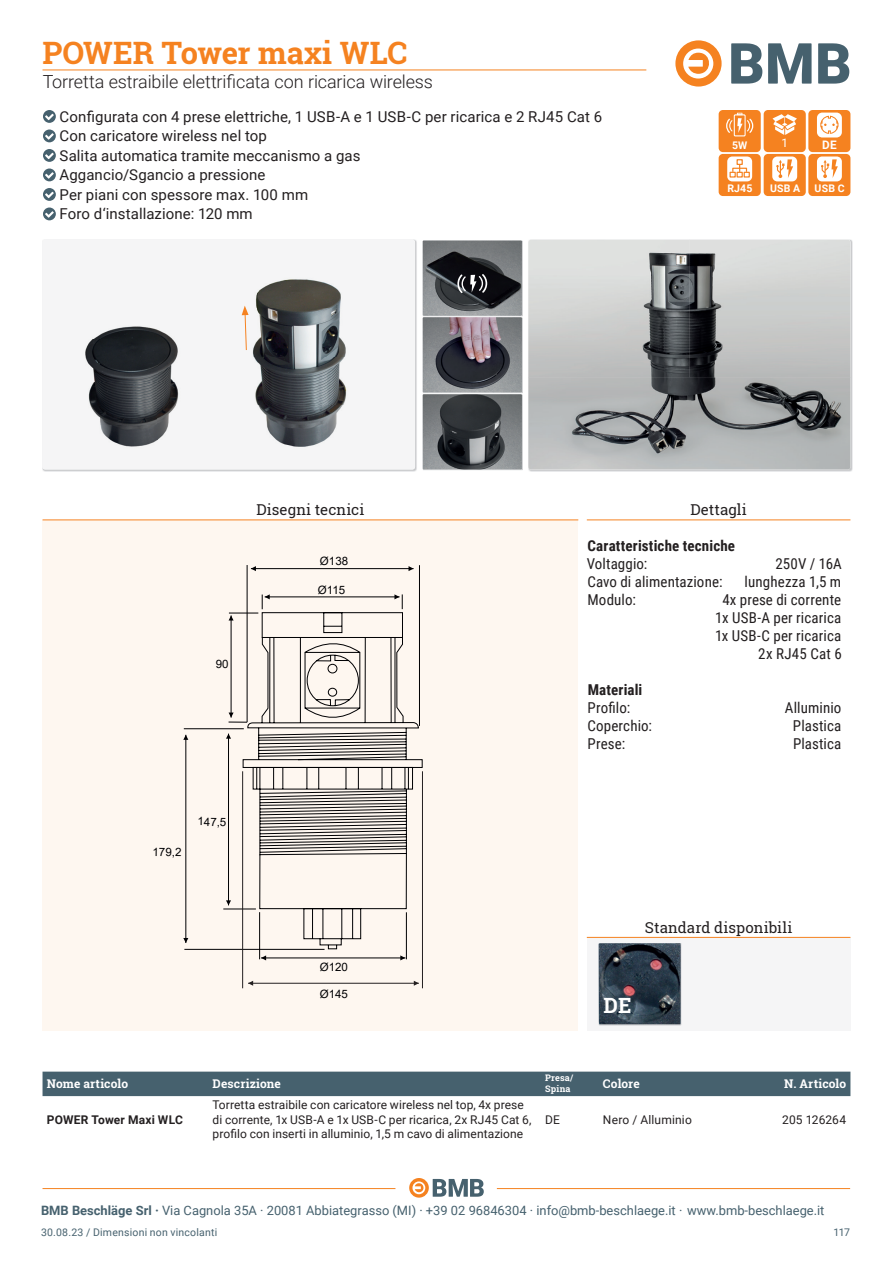
<style>
.page{position:relative;width:893px;height:1263px;background:#fff}
.page>*{position:absolute;margin:0;border:0;box-sizing:border-box;transform-origin:0 0}
.t1{font:700 30.9px "Roboto Slab";color:#f58220}
.t2{font:700 21px "Roboto Slab";color:#fff}
.t3{font:300 18px "Roboto";letter-spacing:-.01em;color:#231f20}
.t4{font:15px/19.5px "Roboto";letter-spacing:.005em;color:#231f20}
.t5{font:15px/18px "Roboto Condensed";letter-spacing:.01em;color:#231f20;text-align:right}
.t6{font:15px "Roboto Slab";letter-spacing:.005em;color:#231f20}
.t7{font:700 15px "Roboto Condensed";letter-spacing:.01em;color:#231f20}
.t8{font:12.9px "Roboto";color:#46616e}
.t9{font:12px/14.4px "Roboto";letter-spacing:.005em;color:#231f20}
.t10{font:700 12px "Roboto Slab";letter-spacing:.005em;color:#fff}
.t11{font:700 12px "Roboto";letter-spacing:.02em;color:#231f20}
.t12{font:700 11.7px "Roboto";color:#fff}
.t13{font:11.7px "Roboto";color:#fff}
.t14{font:11.55px "Arial";color:#000002}
.t15{font:10.5px "Roboto";letter-spacing:.02em;color:#46616e}
.t16{font:700 10.5px "Roboto";letter-spacing:.025em;color:#fff}
.t17{font:700 9px/10.8px "Roboto Slab";letter-spacing:.025em;color:#fff}
.s1{font-weight:700}
</style>
<div class="page">
<hr style="left:43px;top:70px;width:603px;height:1px;background:#f58220">
<svg style="left:731px;top:43px;width:81px;height:41px"></svg>
<svg style="left:818px;top:43px;width:31px;height:41px"></svg>
<svg style="left:675px;top:40px;width:47px;height:47px"></svg>
<hr style="left:43px;top:1188px;width:352px;height:1px;background:#f58220">
<hr style="left:497px;top:1188px;width:353px;height:1px;background:#f58220">
<svg style="left:409px;top:1178px;width:75px;height:19px"></svg>
<div style="left:587px;top:938px;width:263px;height:93px;background:#f5f5f6"></div>
<div style="left:43px;top:520px;width:535px;height:511px;background:#fef7f0"></div>
<img style="left:528px;top:239px;width:325px;height:233px">
<img style="left:528px;top:240px;width:322px;height:229px">
<div style="left:764px;top:110px;width:42px;height:42px;background:#f58220;border-radius:4px"></div>
<svg style="left:773px;top:114px;width:24px;height:21px"></svg>
<img style="left:42px;top:239px;width:375px;height:233px">
<div style="left:43px;top:240px;width:372px;height:229px;background:#f5f5f6;border-radius:3px"></div>
<img style="left:85px;top:326px;width:94px;height:121px">
<img style="left:598px;top:943px;width:84px;height:82px">
<img style="left:599px;top:943px;width:82px;height:81px">
<div style="left:808px;top:154px;width:42px;height:42px;background:#f58220;border-radius:4px"></div>
<div style="left:817px;top:156px;width:25px;height:25px;background:#fff;border-radius:5px"></div>
<svg style="left:821px;top:159px;width:17px;height:19px"></svg>
<div style="left:808px;top:110px;width:42px;height:42px;background:#f58220;border-radius:4px"></div>
<div style="left:817px;top:113px;width:25px;height:24px;background:#fff;border-radius:5px"></div>
<svg style="left:820px;top:115px;width:19px;height:19px"></svg>
<img style="left:253px;top:279px;width:94px;height:168px">
<svg style="left:242px;top:306px;width:7px;height:44px"></svg>
<svg style="left:243px;top:594px;width:180px;height:355px"></svg>
<svg style="left:265px;top:594px;width:5px;height:5px"></svg>
<svg style="left:394px;top:594px;width:5px;height:5px"></svg>
<hr style="left:247px;top:565px;width:1px;height:157px;background:#000002">
<hr style="left:419px;top:565px;width:1px;height:161px;background:#000002">
<hr style="left:251px;top:568px;width:163px;height:1px;background:#000002">
<svg style="left:251px;top:566px;width:5px;height:5px"></svg>
<svg style="left:409px;top:566px;width:5px;height:5px"></svg>
<hr style="left:231px;top:615px;width:1px;height:102px;background:#000002">
<svg style="left:229px;top:613px;width:29px;height:7px"></svg>
<svg style="left:229px;top:712px;width:18px;height:11px"></svg>
<hr style="left:259px;top:912px;width:1px;height:47px;background:#000002">
<hr style="left:406px;top:912px;width:1px;height:47px;background:#000002">
<hr style="left:261px;top:958px;width:144px;height:1px;background:#000002">
<svg style="left:261px;top:955px;width:5px;height:5px"></svg>
<svg style="left:400px;top:955px;width:5px;height:5px"></svg>
<hr style="left:184px;top:728px;width:60px;height:1px;background:#000002">
<hr style="left:223px;top:909px;width:33px;height:1px;background:#000002">
<hr style="left:228px;top:734px;width:1px;height:171px;background:#000002">
<svg style="left:226px;top:734px;width:5px;height:5px"></svg>
<svg style="left:226px;top:900px;width:5px;height:5px"></svg>
<hr style="left:184px;top:949px;width:141px;height:1px;background:#000002">
<hr style="left:186px;top:735px;width:1px;height:208px;background:#000002">
<svg style="left:183px;top:735px;width:5px;height:5px"></svg>
<svg style="left:183px;top:938px;width:5px;height:5px"></svg>
<hr style="left:242px;top:771px;width:1px;height:217px;background:#231f20">
<hr style="left:422px;top:771px;width:1px;height:217px;background:#231f20">
<hr style="left:248px;top:983px;width:171px;height:1px;background:#231f20">
<svg style="left:248px;top:981px;width:5px;height:5px"></svg>
<svg style="left:414px;top:981px;width:5px;height:5px"></svg>
<div style="left:719px;top:154px;width:42px;height:42px;background:#f58220;border-radius:4px"></div>
<div style="left:727px;top:156px;width:25px;height:25px;background:#fff;border-radius:5px"></div>
<svg style="left:729px;top:159px;width:21px;height:19px"></svg>
<div style="left:732px;top:168px;width:15px;height:4px;border:1px solid #f58220"></div>
<div style="left:719px;top:110px;width:42px;height:42px;background:#f58220;border-radius:4px"></div>
<svg style="left:726px;top:113px;width:27px;height:23px"></svg>
<img style="left:423px;top:241px;width:100px;height:228px">
<svg style="left:423px;top:317px;width:99px;height:76px;background:#6f6b72"></svg>
<svg style="left:423px;top:240px;width:99px;height:76px;background:#575a5d"></svg>
<div style="left:764px;top:154px;width:42px;height:42px;background:#f58220;border-radius:4px"></div>
<div style="left:772px;top:156px;width:25px;height:25px;background:#fff;border-radius:5px"></div>
<svg style="left:776px;top:159px;width:17px;height:19px"></svg>
<hr style="left:43px;top:519px;width:535px;height:1px;background:#f58220">
<hr style="left:587px;top:519px;width:263px;height:1px;background:#f58220">
<div style="left:43px;top:1071px;width:807px;height:25px;background:#46616e"></div>
<svg style="left:43px;top:110px;width:13px;height:13px"></svg>
<svg style="left:43px;top:129px;width:13px;height:13px"></svg>
<svg style="left:43px;top:149px;width:13px;height:13px"></svg>
<svg style="left:43px;top:168px;width:13px;height:13px"></svg>
<svg style="left:43px;top:188px;width:13px;height:13px"></svg>
<svg style="left:43px;top:207px;width:13px;height:13px"></svg>
<hr style="left:587px;top:937px;width:263px;height:1px;background:#f58220">
<svg style="left:457px;top:274px;width:30px;height:19px"></svg>
<h1 class="t1" style="left:43px;top:32px;width:367px">POWER Tower maxi WLC</h1>
<p class="t3" style="left:43px;top:69px;width:392px">Torretta estraibile elettrificata con ricarica wireless</p>
<p class="t4" style="left:60px;top:106px;width:544px">Configurata con 4 prese elettriche, 1 USB-A e 1 USB-C per ricarica e 2 RJ45 Cat 6<br>Con caricatore wireless nel top<br>Salita automatica tramite meccanismo a gas<br>Aggancio/Sgancio a pressione<br>Per piani con spessore max. 100 mm<br>Foro d‘installazione: 120 mm</p>
<p class="t16" style="left:732px;top:138px;width:17px">5W</p>
<p class="t16" style="left:727px;top:181px;width:27px">RJ45</p>
<p class="t13" style="left:781px;top:135px;width:8px">1</p>
<p class="t16" style="left:770px;top:181px;width:32px">USB A</p>
<p class="t12" style="left:822px;top:136px;width:16px">DE</p>
<p class="t16" style="left:815px;top:181px;width:32px">USB C</p>
<p class="t6" style="left:256px;top:499px;width:109px">Disegni tecnici</p>
<p class="t6" style="left:690px;top:499px;width:58px">Dettagli</p>
<p class="t14" style="left:216px;top:656px;width:14px">90</p>
<p class="t14" style="left:153px;top:844px;width:30px;rotate:1deg">179,2</p>
<p class="t14" style="left:198px;top:813px;width:30px;rotate:1deg">147,5</p>
<p class="t14" style="left:320px;top:553px;width:30px">Ø138</p>
<p class="t14" style="left:318px;top:582px;width:29px">Ø115</p>
<p class="t14" style="left:320px;top:959px;width:30px">Ø120</p>
<p class="t14" style="left:320px;top:986px;width:30px">Ø145</p>
<p class="t7" style="left:588px;top:535px;width:149px">Caratteristiche tecniche</p>
<p class="t5" style="left:587px;top:554px;width:62px">Voltaggio:</p>
<p class="t5" style="left:775px;top:554px;width:68px">250V / 16A</p>
<p class="t5" style="left:587px;top:572px;width:137px">Cavo di alimentazione:</p>
<p class="t5" style="left:745px;top:572px;width:98px">lunghezza 1,5 m</p>
<p class="t5" style="left:587px;top:590px;width:50px">Modulo:</p>
<p class="t5" style="left:715px;top:590px;width:128px">4x prese di corrente<br>1x USB-A per ricarica<br>1x USB-C per ricarica<br>2x RJ45 Cat 6</p>
<p class="t7" style="left:588px;top:679px;width:56px">Materiali</p>
<p class="t5" style="left:587px;top:698px;width:44px">Profilo:</p>
<p class="t5" style="left:785px;top:698px;width:58px">Alluminio</p>
<p class="t5" style="left:587px;top:716px;width:66px">Coperchio:</p>
<p class="t5" style="left:793px;top:716px;width:50px">Plastica</p>
<p class="t5" style="left:587px;top:734px;width:39px">Prese:</p>
<p class="t5" style="left:793px;top:734px;width:50px">Plastica</p>
<p class="t6" style="left:645px;top:917px;width:149px">Standard disponibili</p>
<h2 class="t2" style="left:604px;top:991px;width:29px">DE</h2>
<p class="t10" style="left:47px;top:1075px;width:83px">Nome articolo</p>
<p class="t10" style="left:213px;top:1075px;width:70px">Descrizione</p>
<p class="t17" style="left:545px;top:1072px;width:30px">Presa/<br>Spina</p>
<p class="t10" style="left:603px;top:1075px;width:38px">Colore</p>
<p class="t10" style="left:784px;top:1075px;width:64px">N. Articolo</p>
<p class="t11" style="left:47px;top:1111px;width:138px">POWER Tower Maxi WLC</p>
<p class="t9" style="left:213px;top:1097px;width:320px">Torretta estraibile con caricatore wireless nel top, 4x prese di corrente, 1x USB-A e 1x USB-C per ricarica, 2x RJ45 Cat 6, profilo con inserti in alluminio, 1,5 m cavo di alimentazione</p>
<p class="t9" style="left:545px;top:1112px;width:16px">DE</p>
<p class="t9" style="left:603px;top:1112px;width:90px">Nero / Alluminio</p>
<p class="t9" style="left:782px;top:1112px;width:65px">205 126264</p>
<p class="t8" style="left:41px;top:1201px;width:785px"><span class="s1">BMB Beschläge Srl ·</span> Via Cagnola 35A · 20081 Abbiategrasso (MI) · +39 02 96846304 · info@bmb-beschlaege.it · www.bmb-beschlaege.it</p>
<p class="t15" style="left:41px;top:1225px;width:178px">30.08.23 / Dimensioni non vincolanti</p>
<p class="t15" style="left:833px;top:1225px;width:18px">117</p>
</div>
